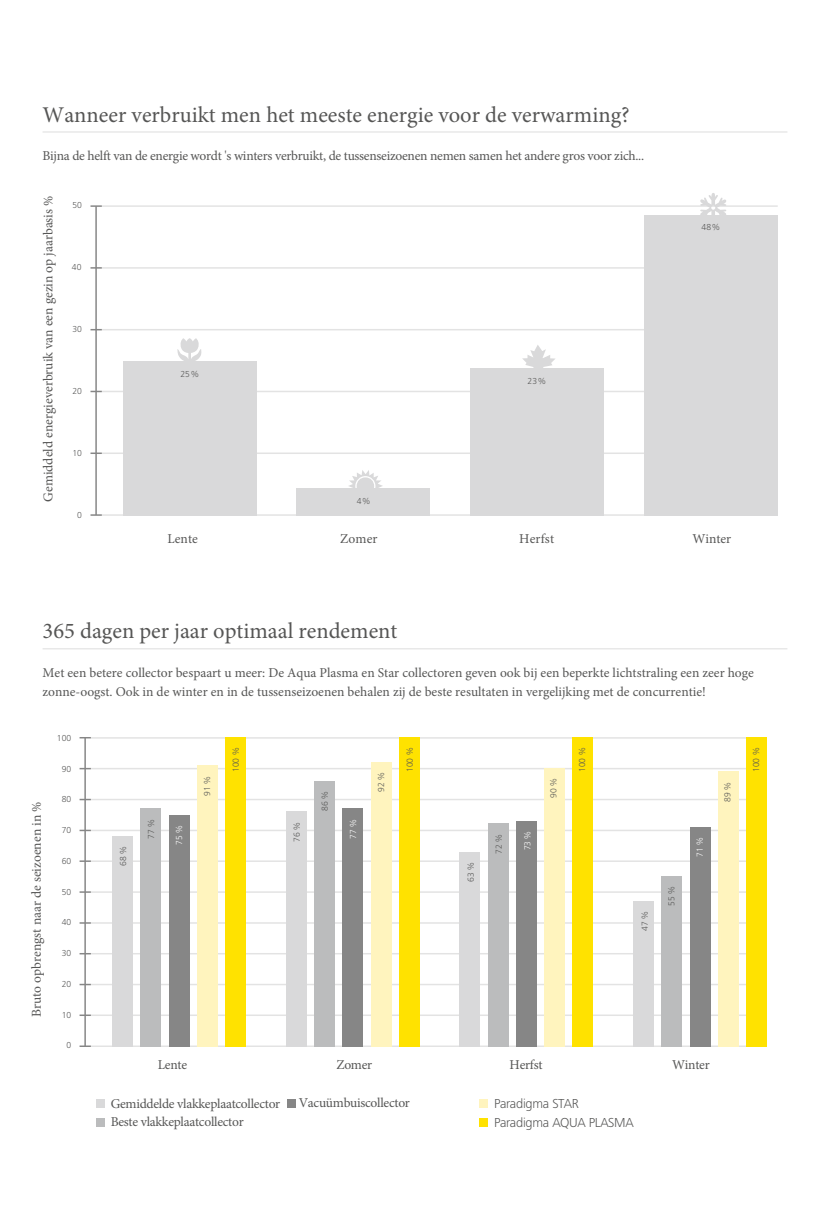
<style>
.page{position:relative;width:830px;height:1225px;background:#fff}
.page>*{position:absolute;margin:0;border:0;box-sizing:border-box;transform-origin:0 0}
.t1{font:22.5px "Minion Pro";color:#565655}
.t2{font:13.5px/19.2px "Minion Pro";color:#565655}
.t3{font:13.5px/18.5px "Minion Pro";letter-spacing:-.02em;color:#565655}
.t4{font:300 13.5px/19.2px "Frutiger Next LT";letter-spacing:-.02em;color:#565655}
.t5{font:300 9px "Frutiger Next LT";color:#565655}
.t6{font:300 9px "Frutiger Next LT";color:#fff}
</style>
<div class="page">
<hr style="left:91px;top:799px;width:675px;height:1px;background:#e3e3e3">
<hr style="left:91px;top:829px;width:675px;height:2px;background:#e3e3e3">
<hr style="left:91px;top:860px;width:675px;height:2px;background:#e3e3e3">
<hr style="left:91px;top:891px;width:675px;height:2px;background:#e3e3e3">
<hr style="left:91px;top:922px;width:675px;height:1px;background:#e3e3e3">
<hr style="left:91px;top:953px;width:675px;height:1px;background:#e3e3e3">
<hr style="left:91px;top:737px;width:675px;height:1px;background:#e3e3e3">
<hr style="left:91px;top:768px;width:675px;height:1px;background:#e3e3e3">
<hr style="left:91px;top:983px;width:675px;height:2px;background:#e3e3e3">
<hr style="left:91px;top:1014px;width:675px;height:2px;background:#e3e3e3">
<hr style="left:91px;top:1045px;width:675px;height:2px;background:#e3e3e3">
<hr style="left:84px;top:737px;width:2px;height:309px;background:#868686">
<svg style="left:79px;top:829px;width:12px;height:2px"></svg>
<svg style="left:79px;top:860px;width:12px;height:2px"></svg>
<svg style="left:79px;top:891px;width:12px;height:2px"></svg>
<svg style="left:79px;top:983px;width:12px;height:2px"></svg>
<svg style="left:79px;top:1014px;width:12px;height:2px"></svg>
<svg style="left:79px;top:1045px;width:12px;height:2px"></svg>
<div style="left:225px;top:737px;width:21px;height:310px;background:#ffe200"></div>
<div style="left:197px;top:765px;width:20px;height:282px;background:#fff4be"></div>
<div style="left:168px;top:815px;width:21px;height:232px;background:#868686"></div>
<div style="left:140px;top:809px;width:21px;height:238px;background:#bbbcbd"></div>
<div style="left:112px;top:836px;width:21px;height:211px;background:#d9d9da"></div>
<div style="left:398px;top:737px;width:21px;height:310px;background:#ffe200"></div>
<div style="left:370px;top:762px;width:21px;height:285px;background:#fff4be"></div>
<div style="left:342px;top:809px;width:21px;height:238px;background:#868686"></div>
<div style="left:314px;top:781px;width:21px;height:266px;background:#bbbcbd"></div>
<div style="left:487px;top:824px;width:21px;height:223px;background:#bbbcbd"></div>
<div style="left:286px;top:812px;width:21px;height:235px;background:#d9d9da"></div>
<div style="left:572px;top:737px;width:20px;height:310px;background:#ffe200"></div>
<div style="left:543px;top:768px;width:21px;height:279px;background:#fff4be"></div>
<div style="left:515px;top:821px;width:21px;height:226px;background:#868686"></div>
<div style="left:459px;top:852px;width:21px;height:195px;background:#d9d9da"></div>
<div style="left:661px;top:876px;width:21px;height:171px;background:#bbbcbd"></div>
<div style="left:745px;top:737px;width:21px;height:310px;background:#ffe200"></div>
<div style="left:717px;top:771px;width:21px;height:276px;background:#fff4be"></div>
<div style="left:689px;top:827px;width:21px;height:220px;background:#868686"></div>
<div style="left:633px;top:901px;width:20px;height:146px;background:#d9d9da"></div>
<div style="left:478px;top:1099px;width:9px;height:9px;background:#fff4be"></div>
<div style="left:478px;top:1118px;width:9px;height:9px;background:#ffe200"></div>
<hr style="left:43px;top:648px;width:744px;height:1px;background:#e3e3e3">
<div style="left:96px;top:1099px;width:9px;height:9px;background:#d9d9da"></div>
<div style="left:96px;top:1118px;width:9px;height:9px;background:#bbbcbd"></div>
<div style="left:287px;top:1099px;width:9px;height:9px;background:#868686"></div>
<hr style="left:43px;top:131px;width:744px;height:2px;background:#e3e3e3">
<hr style="left:102px;top:205px;width:675px;height:2px;background:#e3e3e3">
<hr style="left:102px;top:267px;width:675px;height:2px;background:#e3e3e3">
<hr style="left:102px;top:329px;width:675px;height:1px;background:#e3e3e3">
<hr style="left:102px;top:391px;width:675px;height:1px;background:#e3e3e3">
<hr style="left:102px;top:452px;width:675px;height:2px;background:#e3e3e3">
<hr style="left:102px;top:514px;width:675px;height:2px;background:#e3e3e3">
<div style="left:123px;top:361px;width:133px;height:154px;background:#d9d9da"></div>
<div style="left:643px;top:215px;width:134px;height:301px;background:#d9d9da"></div>
<div style="left:296px;top:488px;width:134px;height:28px;background:#d9d9da"></div>
<div style="left:470px;top:368px;width:133px;height:148px;background:#d9d9da"></div>
<hr style="left:95px;top:206px;width:2px;height:309px;background:#868686">
<svg style="left:90px;top:205px;width:12px;height:2px"></svg>
<svg style="left:90px;top:267px;width:12px;height:2px"></svg>
<svg style="left:90px;top:452px;width:12px;height:2px"></svg>
<svg style="left:90px;top:514px;width:12px;height:2px"></svg>
<svg style="left:177px;top:338px;width:25px;height:23px"></svg>
<svg style="left:349px;top:470px;width:34px;height:18px"></svg>
<svg style="left:522px;top:345px;width:33px;height:23px"></svg>
<svg style="left:700px;top:193px;width:26px;height:22px"></svg>
<h1 class="t1" style="left:43px;top:100px;width:588px">Wanneer verbruikt men het meeste energie voor de verwarming?</h1>
<p class="t3" style="left:43px;top:146px;width:602px">Bijna de helft van de energie wordt 's winters verbruikt, de tussenseizoenen nemen samen het andere gros voor zich...</p>
<p class="t2" style="left:38px;top:502px;width:307px;rotate:-90deg">Gemiddeld energieverbruik van een gezin op jaarbasis %</p>
<p class="t5" style="left:72px;top:200px;width:11px">50</p>
<p class="t5" style="left:72px;top:262px;width:11px">40</p>
<p class="t5" style="left:72px;top:324px;width:11px">30</p>
<p class="t5" style="left:72px;top:386px;width:11px">20</p>
<p class="t5" style="left:72px;top:448px;width:11px">10</p>
<p class="t5" style="left:77px;top:510px;width:6px">0</p>
<p class="t5" style="left:180px;top:368px;width:20px">25%</p>
<p class="t5" style="left:356px;top:495px;width:15px">4%</p>
<p class="t5" style="left:527px;top:376px;width:20px">23%</p>
<p class="t5" style="left:701px;top:222px;width:20px">48%</p>
<p class="t2" style="left:167px;top:529px;width:32px">Lente</p>
<p class="t2" style="left:340px;top:529px;width:39px">Zomer</p>
<p class="t2" style="left:519px;top:529px;width:36px">Herfst</p>
<p class="t2" style="left:692px;top:529px;width:40px">Winter</p>
<h1 class="t1" style="left:43px;top:616px;width:356px">365 dagen per jaar optimaal rendement</h1>
<p class="t2" style="left:43px;top:663px;width:712px">Met een betere collector bespaart u meer: De Aqua Plasma en Star collectoren geven ook bij een beperkte lichtstraling een zeer hoge zonne-oogst. Ook in de winter en in de tussenseizoenen behalen zij de beste resultaten in vergelijking met de concurrentie!</p>
<p class="t2" style="left:27px;top:1017px;width:217px;rotate:-90deg">Bruto opbrengst naar de seizoenen in %</p>
<p class="t5" style="left:57px;top:733px;width:16px">100</p>
<p class="t5" style="left:62px;top:763px;width:11px">90</p>
<p class="t5" style="left:62px;top:794px;width:11px">80</p>
<p class="t5" style="left:62px;top:825px;width:11px">70</p>
<p class="t5" style="left:62px;top:856px;width:11px">60</p>
<p class="t5" style="left:62px;top:886px;width:11px">50</p>
<p class="t5" style="left:62px;top:917px;width:11px">40</p>
<p class="t5" style="left:62px;top:948px;width:11px">30</p>
<p class="t5" style="left:62px;top:979px;width:11px">20</p>
<p class="t5" style="left:62px;top:1009px;width:11px">10</p>
<p class="t5" style="left:66px;top:1040px;width:6px">0</p>
<p class="t5" style="left:118px;top:865px;width:21px;rotate:-90deg">68 %</p>
<p class="t5" style="left:146px;top:838px;width:21px;rotate:-90deg">77 %</p>
<p class="t6" style="left:174px;top:844px;width:21px;rotate:-90deg">75 %</p>
<p class="t5" style="left:202px;top:796px;width:21px;rotate:-90deg">91 %</p>
<p class="t5" style="left:231px;top:772px;width:26px;rotate:-90deg">100 %</p>
<p class="t5" style="left:292px;top:841px;width:21px;rotate:-90deg">76 %</p>
<p class="t5" style="left:320px;top:810px;width:21px;rotate:-90deg">86 %</p>
<p class="t6" style="left:348px;top:838px;width:21px;rotate:-90deg">77 %</p>
<p class="t5" style="left:376px;top:791px;width:21px;rotate:-90deg">92 %</p>
<p class="t5" style="left:404px;top:772px;width:26px;rotate:-90deg">100 %</p>
<p class="t5" style="left:465px;top:881px;width:21px;rotate:-90deg">63 %</p>
<p class="t5" style="left:493px;top:853px;width:21px;rotate:-90deg">72 %</p>
<p class="t5" style="left:548px;top:797px;width:21px;rotate:-90deg">90 %</p>
<p class="t5" style="left:577px;top:772px;width:26px;rotate:-90deg">100 %</p>
<p class="t6" style="left:522px;top:850px;width:21px;rotate:-90deg">73 %</p>
<p class="t6" style="left:694px;top:856px;width:21px;rotate:-90deg">71 %</p>
<p class="t5" style="left:639px;top:931px;width:21px;rotate:-90deg">47 %</p>
<p class="t5" style="left:666px;top:906px;width:21px;rotate:-90deg">55 %</p>
<p class="t5" style="left:722px;top:802px;width:21px;rotate:-90deg">89 %</p>
<p class="t5" style="left:750px;top:772px;width:26px;rotate:-90deg">100 %</p>
<p class="t2" style="left:158px;top:1055px;width:31px">Lente</p>
<p class="t2" style="left:509px;top:1055px;width:34px">Herfst</p>
<p class="t2" style="left:671px;top:1055px;width:39px">Winter</p>
<p class="t2" style="left:336px;top:1055px;width:37px">Zomer</p>
<p class="t3" style="left:298px;top:1093px;width:113px">Vacuümbuiscollector</p>
<p class="t3" style="left:111px;top:1094px;width:171px">Gemiddelde vlakkeplaatcollector<br>Beste vlakkeplaatcollector</p>
<p class="t4" style="left:494px;top:1094px;width:141px">Paradigma STAR<br>Paradigma AQUA PLASMA</p>
</div>
